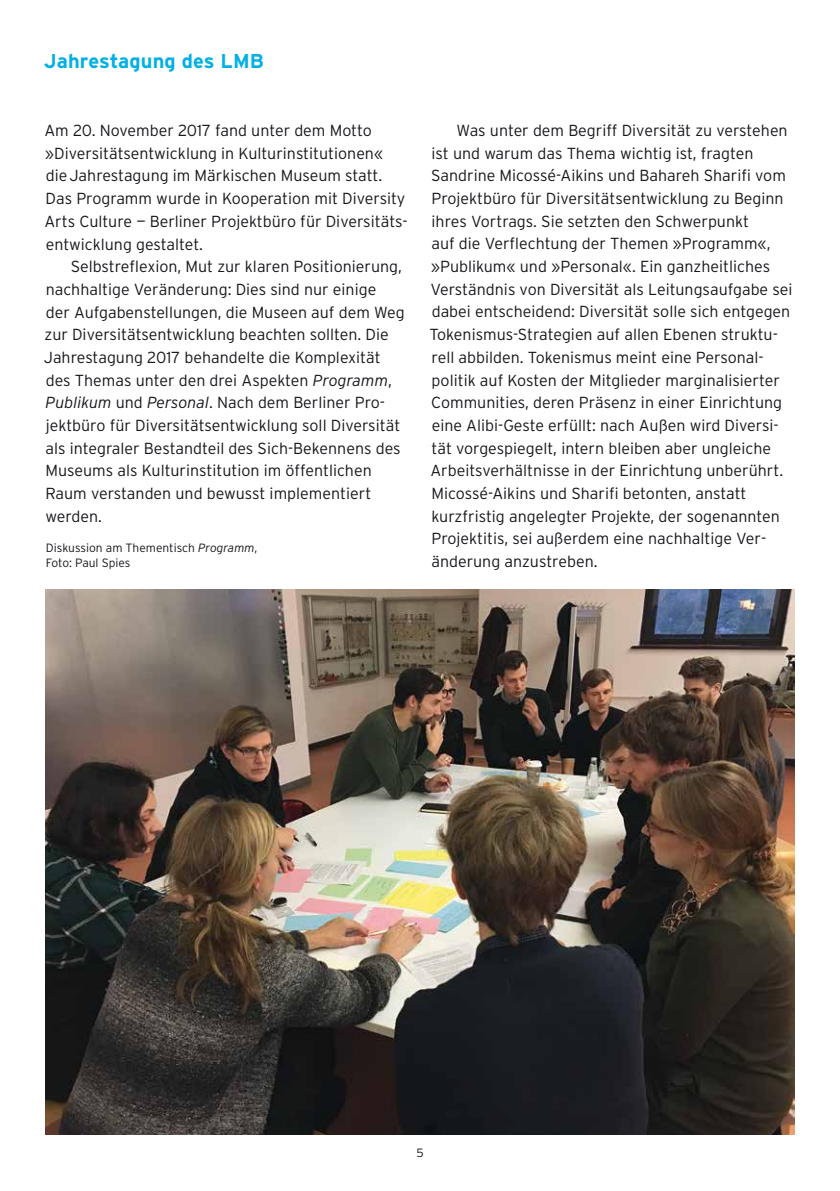
<style>
.page{position:relative;width:840px;height:1191px;background:#fff}
.page>*{position:absolute;margin:0;border:0;box-sizing:border-box;transform-origin:0 0}
.t1{font:700 20px "Interstate";letter-spacing:.005em;color:#00b0e6}
.t2{font:300 16px/22.6px "Interstate";color:#1a171c}
.t3{font:300 12px/15.2px "Interstate";color:#1a171c}
.s1{font-style:italic}
</style>
<div class="page">
<img style="left:45px;top:590px;width:749px;height:544px">
<p class="t1" style="left:44px;top:50px;width:221px">Jahrestagung des LMB</p>
<p class="t2" style="left:44px;top:119px;width:364px">Am 20. November 2017 fand unter dem Motto »Diversitätsentwicklung in Kulturinstitutionen« dieJahrestagung im Märkischen Museum statt.<br>Das Programm wurde in Kooperation mit Diversity Arts Culture — Berliner Projektbüro für Diversitäts&shy;entwicklung gestaltet.</p>
<p class="t2" style="left:44px;top:255px;width:362px;text-indent:27px">Selbstreflexion, Mut zur klaren Positionierung, nachhaltige Veränderung: Dies sind nur einige<br>der Aufgabenstellungen, die Museen auf dem Weg zur Diversitätsentwicklung beachten sollten. Die Jahrestagung 2017 behandelte die Komplexität des Themas unter den drei Aspekten <span class="s1">Programm</span>, <span class="s1">Publikum</span> und <span class="s1">Personal</span>. Nach dem Berliner Pro&shy;jektbüro für Diversitätsentwicklung soll Diversität als integraler Bestandteil des Sich-Bekennens des Museums als Kulturinstitution im öffentlichen Raum verstanden und bewusst implementiert werden.</p>
<p class="t3" style="left:46px;top:540px;width:213px">Diskussion am Thementisch <span class="s1">Programm</span>,<br>Foto: Paul Spies</p>
<p class="t2" style="left:429px;top:119px;width:364px;text-indent:27px">Was unter dem Begriff Diversität zu verstehen ist und warum das Thema wichtig ist, fragten Sandrine Micossé-Aikins und Bahareh Sharifi vom Projektbüro für Diversitätsentwicklung zu Beginn ihres Vortrags. Sie setzten den Schwerpunkt<br>auf die Verflechtung der Themen »Programm«, »Publikum« und »Personal«. Ein ganzheitliches Verständnis von Diversität als Leitungsaufgabe sei dabei entscheidend: Diversität solle sich entgegen Tokenismus-Strategien auf allen Ebenen struktu&shy;rell abbilden. Tokenismus meint eine Personal&shy;politik auf Kosten der Mitglieder marginalisierter Communities, deren Präsenz in einer Einrichtung eine Alibi-Geste erfüllt: nach Außen wird Diversi&shy;tät vorgespiegelt, intern bleiben aber ungleiche Arbeitsverhältnisse in der Einrichtung unberührt.<br>Micossé-Aikins und Sharifi betonten, anstatt kurzfristig angelegter Projekte, der sogenannten Projektitis, sei außerdem eine nachhaltige Ver&shy;änderung anzustreben.</p>
<p class="t3" style="left:416px;top:1145px;width:9px">5</p>
</div>
